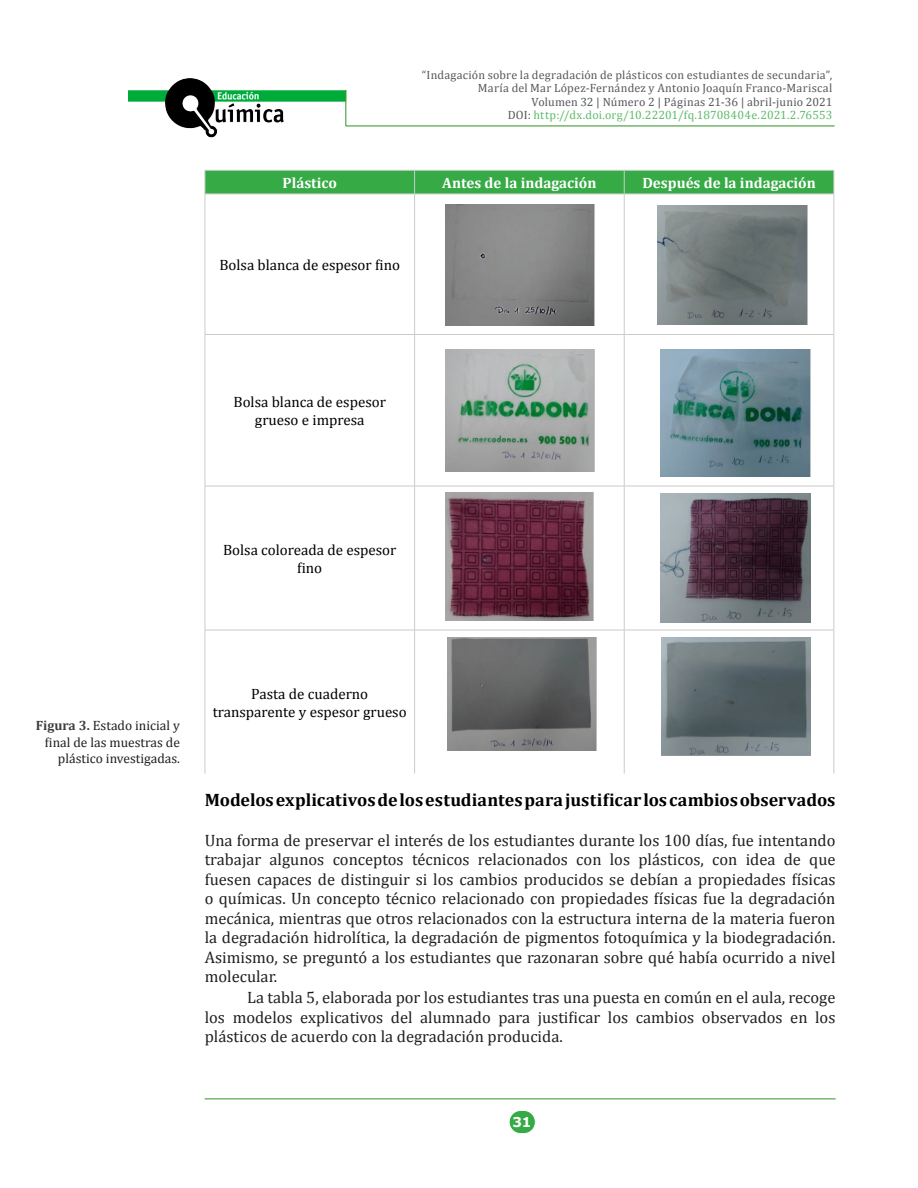
<style>
.page{position:relative;width:918px;height:1188px;background:#fff}
.page>*{position:absolute;margin:0;border:0;box-sizing:border-box;transform-origin:0 0}
.Subtitulo{font:700 18px "Cambria";color:#000}
.P-SinSan{font:16.5px/19.5px "Cambria";color:#231f20;text-align:justify}
.P-San{font:16.5px/19.5px "Cambria";color:#231f20;text-align:justify}
.TabCenter{font:15px/18px "Cambria";color:#000;text-align:center}
.TabCabeza{font:700 15px "Cambria";color:#fff}
.PieImg{font:13.5px/16.5px "Cambria";color:#231f20;text-align:right}
.t1{font:700 13.5px "Verdana";color:#fff}
.t2{font:12px/13.5px "Cambria";letter-spacing:.02em;color:#57585a;text-align:right}
.s1{color:#5ebb6a}
.s2{font-weight:700;color:#3e3e3f}
</style>
<div class="page">
<img style="left:128px;top:78px;width:217px;height:59px">
<hr style="left:345px;top:125px;width:491px;height:2px;background:#8ac084">
<hr style="left:346px;top:126px;width:489px;height:1px;background:#3fa535">
<hr style="left:345px;top:89px;width:2px;height:38px;background:#231f20;opacity:.44">
<hr style="left:346px;top:90px;width:1px;height:36px;background:#3fa535">
<div style="left:509px;top:1110px;width:26px;height:24px;background:#36aa45;border-radius:12px"></div>
<div style="left:509px;top:1110px;width:27px;height:24px;border:1px solid #fff;border-radius:12px"></div>
<hr style="left:204px;top:1098px;width:632px;height:2px;background:#7cbb75">
<hr style="left:205px;top:1099px;width:631px;height:1px;background:#3fa535">
<svg style="left:205px;top:170px;width:630px;height:24px;background:#3fac4d"></svg>
<hr style="left:205px;top:194px;width:210px;height:1px;background:#cbcbcb">
<hr style="left:205px;top:194px;width:1px;height:140px;background:#cbcbcb">
<hr style="left:415px;top:194px;width:209px;height:1px;background:#cbcbcb">
<hr style="left:414px;top:194px;width:1px;height:140px;background:#cbcbcb">
<hr style="left:624px;top:194px;width:210px;height:1px;background:#cbcbcb">
<hr style="left:624px;top:194px;width:1px;height:140px;background:#cbcbcb">
<hr style="left:834px;top:194px;width:1px;height:140px;background:#cbcbcb">
<hr style="left:205px;top:334px;width:210px;height:1px;background:#cbcbcb">
<hr style="left:205px;top:335px;width:1px;height:151px;background:#cbcbcb">
<hr style="left:415px;top:334px;width:209px;height:1px;background:#cbcbcb">
<hr style="left:414px;top:335px;width:1px;height:151px;background:#cbcbcb">
<hr style="left:624px;top:334px;width:210px;height:1px;background:#cbcbcb">
<hr style="left:624px;top:335px;width:1px;height:151px;background:#cbcbcb">
<hr style="left:834px;top:335px;width:1px;height:151px;background:#cbcbcb">
<hr style="left:205px;top:486px;width:210px;height:1px;background:#cbcbcb">
<hr style="left:205px;top:486px;width:1px;height:144px;background:#cbcbcb">
<hr style="left:415px;top:486px;width:209px;height:1px;background:#cbcbcb">
<hr style="left:414px;top:486px;width:1px;height:144px;background:#cbcbcb">
<hr style="left:624px;top:486px;width:210px;height:1px;background:#cbcbcb">
<hr style="left:624px;top:486px;width:1px;height:144px;background:#cbcbcb">
<hr style="left:834px;top:486px;width:1px;height:144px;background:#cbcbcb">
<hr style="left:205px;top:630px;width:210px;height:1px;background:#cbcbcb">
<hr style="left:205px;top:630px;width:1px;height:144px;background:#cbcbcb">
<hr style="left:415px;top:630px;width:209px;height:1px;background:#cbcbcb">
<hr style="left:414px;top:630px;width:1px;height:144px;background:#cbcbcb">
<hr style="left:624px;top:630px;width:210px;height:1px;background:#cbcbcb">
<hr style="left:624px;top:630px;width:1px;height:144px;background:#cbcbcb">
<hr style="left:834px;top:630px;width:1px;height:144px;background:#cbcbcb">
<img style="left:446px;top:205px;width:149px;height:121px">
<img style="left:658px;top:206px;width:149px;height:119px">
<img style="left:446px;top:350px;width:149px;height:121px">
<img style="left:661px;top:350px;width:149px;height:127px">
<img style="left:446px;top:492px;width:148px;height:129px">
<img style="left:661px;top:494px;width:149px;height:128px">
<img style="left:448px;top:638px;width:149px;height:112px">
<img style="left:661px;top:638px;width:150px;height:118px">
<p class="t2" style="left:422px;top:68px;width:412px">“Indagación sobre la degradación de plásticos con estudiantes de secundaria”, María del Mar López-Fernández y Antonio Joaquín Franco-Mariscal<br>Volumen 32 | Número 2 | Páginas 21-36 | abril-junio 2021<br>DOI: <span class="s1">http://dx.doi.org/10.22201/fq.18708404e.2021.2.76553</span></p>
<p class="TabCabeza" style="left:283px;top:172px;width:56px">Plástico</p>
<p class="TabCabeza" style="left:442px;top:172px;width:156px">Antes de la indagación</p>
<p class="TabCabeza" style="left:642px;top:172px;width:175px">Después de la indagación</p>
<p class="TabCenter" style="left:219px;top:256px;width:182px">Bolsa blanca de espesor fino</p>
<p class="TabCenter" style="left:234px;top:393px;width:154px">Bolsa blanca de espesor grueso e impresa</p>
<p class="TabCenter" style="left:223px;top:541px;width:175px">Bolsa coloreada de espesor fino</p>
<p class="PieImg" style="left:36px;top:718px;width:146px"><span class="s2">Figura 3.</span> Estado inicial y final de las muestras de plástico investigadas.</p>
<p class="TabCenter" style="left:213px;top:685px;width:195px">Pasta de cuaderno transparente y espesor grueso</p>
<p class="Subtitulo" style="left:205px;top:787px;width:632px">Modelos explicativos de los estudiantes para justificar los cambios observados</p>
<p class="P-SinSan" style="left:205px;top:830px;width:632px">Una forma de preservar el interés de los estudiantes durante los 100 días, fue intentando trabajar algunos conceptos técnicos relacionados con los plásticos, con idea de que fuesen capaces de distinguir si los cambios producidos se debían a propiedades físicas o químicas. Un concepto técnico relacionado con propiedades físicas fue la degradación mecánica, mientras que otros relacionados con la estructura interna de la materia fueron la degradación hidrolítica, la degradación de pigmentos fotoquímica y la biodegradación.<br>Asimismo, se preguntó a los estudiantes que razonaran sobre qué había ocurrido a nivel molecular.</p>
<p class="P-San" style="left:205px;top:988px;width:632px;text-indent:43px">La tabla 5, elaborada por los estudiantes tras una puesta en común en el aula, recoge los modelos explicativos del alumnado para justificar los cambios observados en los plásticos de acuerdo con la degradación producida.</p>
<p class="t1" style="left:513px;top:1113px;width:20px">31</p>
</div>
